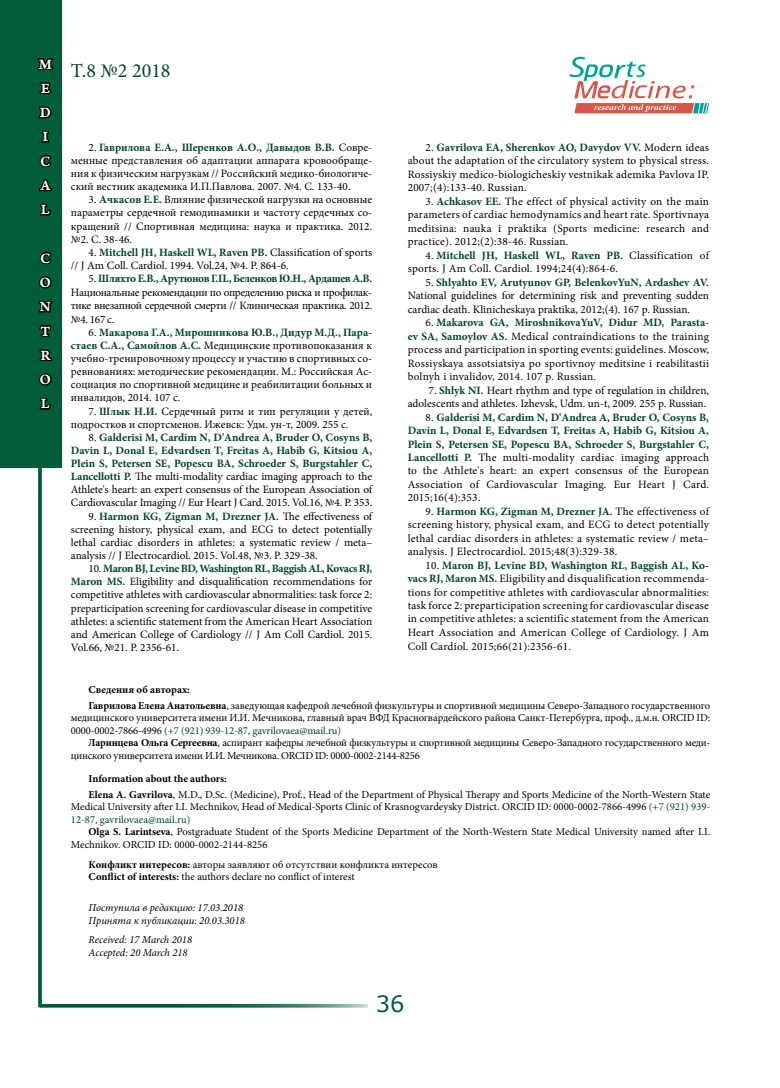
<style>
.page{position:relative;width:780px;height:1088px;background:#fff}
.page>*{position:absolute;margin:0;border:0;box-sizing:border-box;transform-origin:0 0}
.t1{font:22.5px "Verdana";color:#005d39}
.t2{font:20px "Minion Pro";color:#024431}
.t3{font:15px/24.2px "Arno Pro Smbd Caption";color:#fff}
.t4{font:11.25px/13.1px "Minion Pro";color:#000;text-align:justify}
.t5{font:700 11.25px/13.5px "Minion Pro";color:#004331;text-align:justify}
.t6{font:11.25px/13.5px "Minion Pro";letter-spacing:.02em;color:#000}
.t7{font:10.62px/12.5px "Minion Pro";letter-spacing:-.01em;color:#000}
.t8{font:italic 10.62px/12.8px "Minion Pro";color:#000}
.s1{font-weight:700;color:#004331}
.s2{font-weight:400;color:#000}
.s3{font-weight:700}
.s4{color:#004331}
</style>
<div class="page">
<div style="left:0;top:0;width:61px;height:468px;background:#005d39"></div>
<svg style="left:38px;top:468px;width:4px;height:539px;background:#0f6644"></svg>
<hr style="left:40px;top:1004px;width:328px;height:3px;background:#005d39">
<svg style="left:37px;top:58px;width:16px;height:36px"></svg>
<svg style="left:38px;top:106px;width:14px;height:13px"></svg>
<svg style="left:41px;top:130px;width:9px;height:13px"></svg>
<svg style="left:39px;top:155px;width:13px;height:61px"></svg>
<svg style="left:38px;top:252px;width:15px;height:61px"></svg>
<svg style="left:39px;top:325px;width:14px;height:85px"></svg>
<svg style="left:569px;top:57px;width:140px;height:56px"></svg>
<h3 class="t3" style="left:39px;top:52px;width:15px">M<br>E<br>D<br>I<br>C<br>A<br>L</h3>
<h3 class="t3" style="left:40px;top:247px;width:13px;text-align:justify">C O N T R O L</h3>
<h2 class="t2" style="left:71px;top:57px;width:101px">Т.8 №2 2018</h2>
<p class="t4" style="left:71px;top:141px;width:303px;text-indent:18px">2. <span class="s1">Гаврилова Е.А., Шеренков А.О., Давыдов В.В.</span> Совре&shy;менные представления об адаптации аппарата кровообраще&shy;ния к физическим нагрузкам // Российский медико-биологиче&shy;ский вестник академика И.П.Павлова. 2007. №4. С. 133-40.</p>
<p class="t4" style="left:71px;top:193px;width:303px;text-indent:18px">3. <span class="s1">Ачкасов Е.Е.</span> Влияние физической нагрузки на основные параметры сердечной гемодинамики и частоту сердечных со&shy;кращений // Спортивная медицина: наука и практика. 2012. №2. С. 38-46.</p>
<p class="t4" style="left:71px;top:246px;width:303px;text-indent:18px">4. <span class="s1">Mitchell JH, Haskell WL, Raven PB.</span> Classification of sports // J Am Coll. Cardiol. 1994. Vol.24, №4. Р. 864-6.</p>
<p class="t4" style="left:71px;top:272px;width:303px;line-height:13.5px;text-indent:18px">5. <span class="s1">Шляхто Е.В., Арутюнов Г.П., Беленков Ю.Н., Ардашев А.В.<br></span>Национальные рекомендации по определению риска и профилак&shy;тике внезапной сердечной смерти // Клиническая практика. 2012. №4. 167 с.</p>
<p class="t4" style="left:71px;top:326px;width:303px;text-indent:18px">6. <span class="s1">Макарова Г.А., Мирошникова Ю.В., Дидур М.Д., Пара&shy;стаев С.А., Самойлов А.С.</span> Медицинские противопоказания к учебно-тренировочному процессу и участию в спортивных со&shy;ревнованиях: методические рекомендации. М.: Российская Ас&shy;социация по спортивной медицине и реабилитации больных и инвалидов, 2014. 107 c.</p>
<p class="t4" style="left:71px;top:404px;width:303px;text-indent:18px">7. <span class="s1">Шлык Н.И.</span> Сердечный ритм и тип регуляции у детей, подростков и спортсменов. Ижевск: Удм. ун-т, 2009. 255 с.</p>
<p class="t4" style="left:71px;top:431px;width:303px;text-indent:18px">8. <span class="s1">Galderisi M, Cardim N, D'Andrea A, Bruder O, Cosyns B, Davin L, Donal E, Edvardsen T, Freitas A, Habib G, Kitsiou A, Plein S, Petersen SE, Popescu BA, Schroeder S, Burgstahler C, Lancellotti P.</span> The multi-modality cardiac imaging approach to the Athlete's heart: an expert consensus of the European Association of Cardiovascular Imaging // Eur Heart J Card. 2015. Vol.16, №4. P. 353.</p>
<p class="t4" style="left:71px;top:509px;width:303px;text-indent:18px">9. <span class="s1">Harmon KG, Zigman M, Drezner JA.</span> The effectiveness of screening history, physical exam, and ECG to detect potentially lethal cardiac disorders in athletes: a systematic review / meta– analysis // J Electrocardiol. 2015. Vol.48, №3. P. 329-38.</p>
<p class="t4" style="left:71px;top:562px;width:303px;text-indent:18px">10. <span class="s1">Maron BJ, Levine BD, Washington RL, Baggish AL, Kovacs RJ, Maron MS.</span> Eligibility and disqualification recommendations for competitive athletes with cardiovascular abnormalities: task force 2: preparticipation screening for cardiovascular disease in competitive athletes: a scientific statement from the American Heart Association and American College of Cardiology // J Am Coll Cardiol. 2015.<br>Vol.66, №21. P. 2356-61.</p>
<p class="t4" style="left:407px;top:141px;width:303px;line-height:13.5px;text-indent:18px">2. <span class="s1">Gavrilova EA, Sherenkov AO, Davydov VV.</span> Modern ideas about the adaptation of the circulatory system to physical stress.<br>Rossiyskiy medico-biologicheskiy vestnikak ademika Pavlova IP.<br>2007;(4):133-40. Russian.</p>
<p class="t4" style="left:407px;top:194px;width:303px;line-height:13.5px;text-indent:18px">3. <span class="s1">Achkasov EE.</span> The effect of physical activity on the main parameters of cardiac hemodynamics and heart rate. Sportivnaya meditsina: nauka i praktika (Sports medicine: research and practice). 2012;(2):38-46. Russian.</p>
<p class="t6" style="left:407px;top:248px;width:303px;text-indent:18px">4. <span class="s1">Mitchell JH, Haskell WL, Raven PB.</span> Classification of sports. J Am Coll. Cardiol. 1994;24(4):864-6.</p>
<p class="t4" style="left:407px;top:275px;width:303px;line-height:13.8px;text-indent:18px">5. <span class="s1">Shlyahto EV, Arutyunov GP, BelenkovYuN, Ardashev AV.<br></span>National guidelines for determining risk and preventing sudden cardiac death. Klinicheskaya praktika, 2012;(4). 167 p. Russian.</p>
<p class="t4" style="left:407px;top:316px;width:303px;line-height:13.5px;text-indent:18px">6. <span class="s1">Makarova GA, MiroshnikovaYuV, Didur MD, Parasta&shy;ev SA, Samoylov AS.</span> Medical contraindications to the training process and participation in sporting events: guidelines. Moscow, Rossiyskaya assotsiatsiya po sportivnoy meditsine i reabilitastii bolnyh i invalidov, 2014. 107 p. Russian.</p>
<p class="t4" style="left:407px;top:383px;width:303px;line-height:13.5px;text-align:right">7. <span class="s1">Shlyk NI.</span> Heart rhythm and type of regulation in children, adolescents and athletes. Izhevsk, Udm. un-t, 2009. 255 p. Russian.</p>
<p class="t5" style="left:407px;top:410px;width:303px;text-indent:18px"><span class="s2">8.</span> Galderisi M, Cardim N, D'Andrea A, Bruder O, Cosyns B, Davin L, Donal E, Edvardsen T, Freitas A, Habib G, Kitsiou A, Plein S, Petersen SE, Popescu BA, Schroeder S, Burgstahler C, Lancellotti P. <span class="s2">The multi-modality cardiac imaging approach to the Athlete's heart: an expert consensus of the European Association of Cardiovascular Imaging. Eur Heart J Card.<br>2015;16(4):353.</span></p>
<p class="t4" style="left:407px;top:504px;width:303px;line-height:13.5px;text-indent:18px">9. <span class="s1">Harmon KG, Zigman M, Drezner JA.</span> The effectiveness of screening history, physical exam, and ECG to detect potentially lethal cardiac disorders in athletes: a systematic review / meta– analysis. J Electrocardiol. 2015;48(3):329-38.</p>
<p class="t4" style="left:407px;top:558px;width:303px;line-height:13.5px;text-indent:18px">10. <span class="s1">Maron BJ, Levine BD, Washington RL, Baggish AL, Ko&shy;vacs RJ, Maron MS.</span> Eligibility and disqualification recommenda&shy;tions for competitive athletes with cardiovascular abnormalities: task force 2: preparticipation screening for cardiovascular disease in competitive athletes: a scientific statement from the American Heart Association and American College of Cardiology. J Am Coll Cardiol. 2015;66(21):2356-61.</p>
<p class="t7" style="left:89px;top:681px;width:623px;line-height:16px"><span class="s3">Сведения об авторах:<br>Гаврилова Елена Анатольевна</span>, заведующая кафедрой лечебной физкультуры и спортивной медицины Северо-Западного государственного</p>
<p class="t7" style="left:71px;top:711px;width:640px">медицинского университета имени И.И. Мечникова, главный врач ВФД Красногвардейского района Санкт-Петербурга, проф., д.м.н. ORCID ID:<br>0000-0002-7866-4996 <span class="s4">(+7 (921) 939-12-87, gavrilovaea@mail.ru)</span></p>
<p class="t7" style="left:71px;top:736px;width:641px;text-indent:18px"><span class="s3">Ларинцева Ольга Сергеевна</span>, аспирант кафедры лечебной физкультуры и спортивной медицины Северо-Западного государственного меди&shy;цинского университета имени И.И. Мечникова. ORCID ID: 0000-0002-2144-8256</p>
<p class="t7" style="left:89px;top:770px;width:623px;line-height:16px"><span class="s3">Information about the authors:<br>Elena А. Gavrilova</span>, M.D., D.Sc. (Medicine), Prof., Head of the Department of Physical Therapy and Sports Medicine of the North-Western State</p>
<p class="t7" style="left:71px;top:800px;width:641px">Medical University after I.I. Mechnikov, Head of Medical-Sports Clinic of Krasnogvardeysky District. ORCID ID: 0000-0002-7866-4996 <span class="s4">(+7 (921) 939-<br>12-87, gavrilovaea@mail.ru)</span></p>
<p class="t7" style="left:71px;top:825px;width:640px;text-indent:18px"><span class="s3">Olga S. Larintseva</span>, Postgraduate Student of the Sports Medicine Department of the North-Western State Medical University named after I.I.<br>Mechnikov. ORCID ID: 0000-0002-2144-8256</p>
<p class="t7" style="left:89px;top:858px;width:350px"><span class="s3">Конфликт интересов:</span> авторы заявляют об отсутствии конфликта интересов<br><span class="s3">Conflict of interests:</span> the authors declare no conflict of interest</p>
<p class="t8" style="left:89px;top:901px;width:158px">Поступила в редакцию: 17.03.2018<br>Принята к публикации: 20.03.3018</p>
<p class="t8" style="left:89px;top:933px;width:105px">Received: 17 Мarch 2018<br>Accepted: 20 March 218</p>
<h1 class="t1" style="left:375px;top:988px;width:30px">36</h1>
</div>
